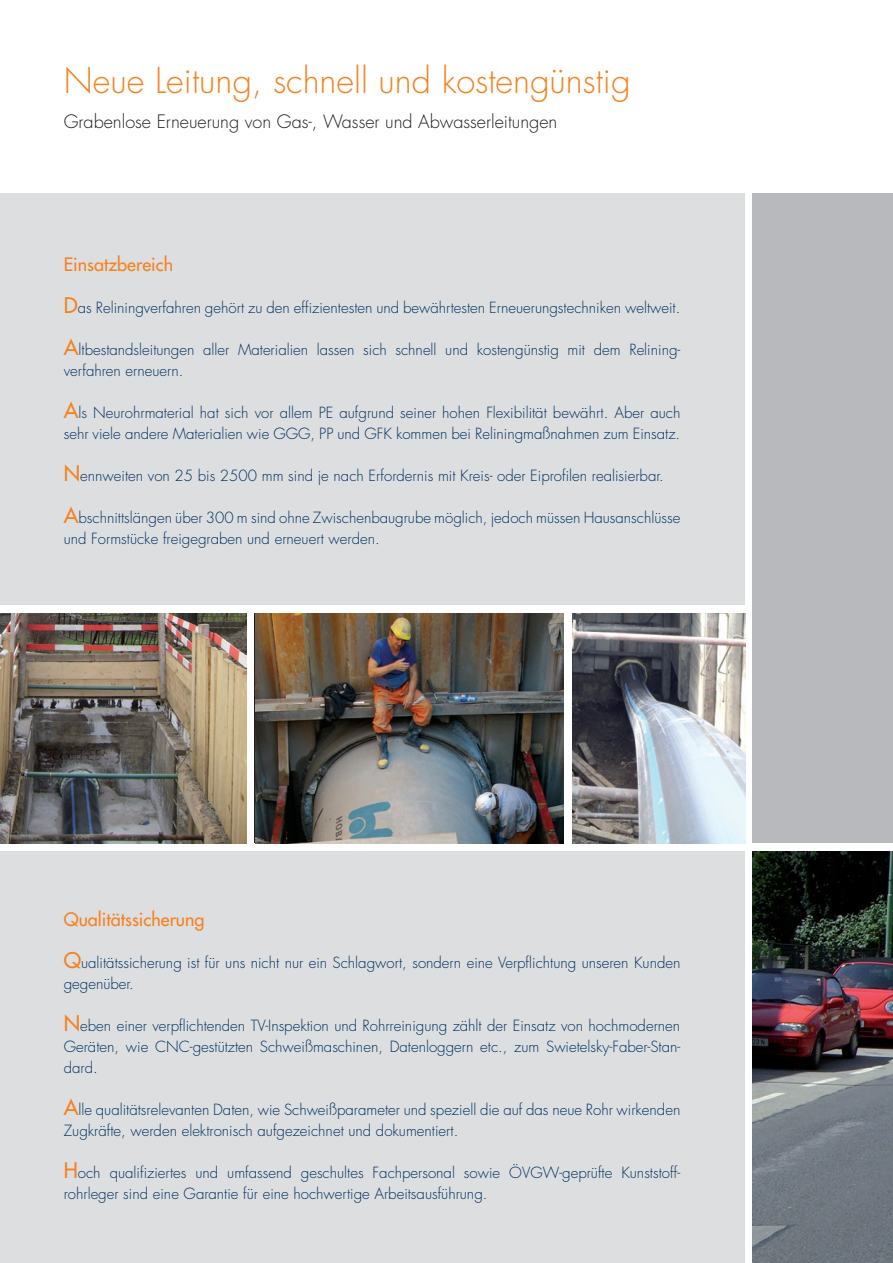
<style>
.page{position:relative;width:893px;height:1263px;background:#fff}
.page>*{position:absolute;margin:0;border:0;box-sizing:border-box;transform-origin:0 0}
.t1{font:300 34.5px "Futura";color:#f58220}
.t2{font:300 18px "Futura";color:#231f20}
.head{font:18px "Futura";color:#f58220}
.copy{font:300 15px/21px "Futura";color:#002f5e}
.s1{font-weight:400;font-size:21px;color:#f58220}
</style>
<div class="page">
<div style="left:0;top:193px;width:744px;height:412px;background:#dddee0"></div>
<img style="left:255px;top:613px;width:309px;height:230px">
<div style="left:0;top:851px;width:744px;height:412px;background:#dddee0"></div>
<img style="left:0;top:613px;width:246px;height:230px">
<img style="left:573px;top:613px;width:173px;height:230px">
<div style="left:753px;top:193px;width:140px;height:650px;background:#b8b9bc"></div>
<img style="left:753px;top:851px;width:140px;height:412px">
<p class="t1" style="left:64px;top:60px;width:568px">Neue Leitung, schnell und kostengünstig</p>
<p class="t2" style="left:64px;top:110px;width:495px">Grabenlose Erneuerung von Gas-, Wasser und Abwasserleitungen</p>
<p class="head" style="left:64px;top:254px;width:111px">Einsatzbereich</p>
<p class="copy" style="left:64px;top:298px;width:618px"><span class="s1">D</span>as Reliningverfahren gehört zu den effizientesten und bewährtesten Erneuerungstechniken weltweit.</p>
<p class="copy" style="left:64px;top:340px;width:618px"><span class="s1">A</span>ltbestandsleitungen aller Materialien lassen sich schnell und kostengünstig mit dem Relining&shy;verfahren erneuern.</p>
<p class="copy" style="left:64px;top:403px;width:618px"><span class="s1">A</span>ls Neurohrmaterial hat sich vor allem PE aufgrund seiner hohen Flexibilität bewährt. Aber auch sehr viele andere Materialien wie GGG, PP und GFK kommen bei Reliningmaßnahmen zum Einsatz.</p>
<p class="copy" style="left:64px;top:466px;width:601px"><span class="s1">N</span>ennweiten von 25 bis 2500 mm sind je nach Erfordernis mit Kreis- oder Eiprofilen realisierbar.</p>
<p class="copy" style="left:64px;top:508px;width:618px"><span class="s1">A</span>bschnittslängen über 300 m sind ohne Zwischenbaugrube möglich, jedoch müssen Hausanschlüsse und Formstücke freigegraben und erneuert werden.</p>
<p class="head" style="left:64px;top:908px;width:142px">Qualitätssicherung</p>
<p class="copy" style="left:64px;top:953px;width:618px"><span class="s1">Q</span>ualitätssicherung ist für uns nicht nur ein Schlagwort, sondern eine Verpflichtung unseren Kunden gegenüber.</p>
<p class="copy" style="left:64px;top:1016px;width:618px;text-align:justify"><span class="s1">N</span>eben einer verpflichtenden TV-Inspektion und Rohrreinigung zählt der Einsatz von hochmodernen Geräten, wie CNC-gestützten Schweißmaschinen, Datenloggern etc., zum Swietelsky-Faber-Stan&shy;dard.</p>
<p class="copy" style="left:64px;top:1100px;width:618px"><span class="s1">A</span>lle qualitätsrelevanten Daten, wie Schweißparameter und speziell die auf das neue Rohr wirkenden<br>Zugkräfte, werden elektronisch aufgezeichnet und dokumentiert.</p>
<p class="copy" style="left:64px;top:1163px;width:618px"><span class="s1">H</span>och qualifiziertes und umfassend geschultes Fachpersonal sowie ÖVGW-geprüfte Kunststoff&shy;rohrleger sind eine Garantie für eine hochwertige Arbeitsausführung.</p>
</div>
